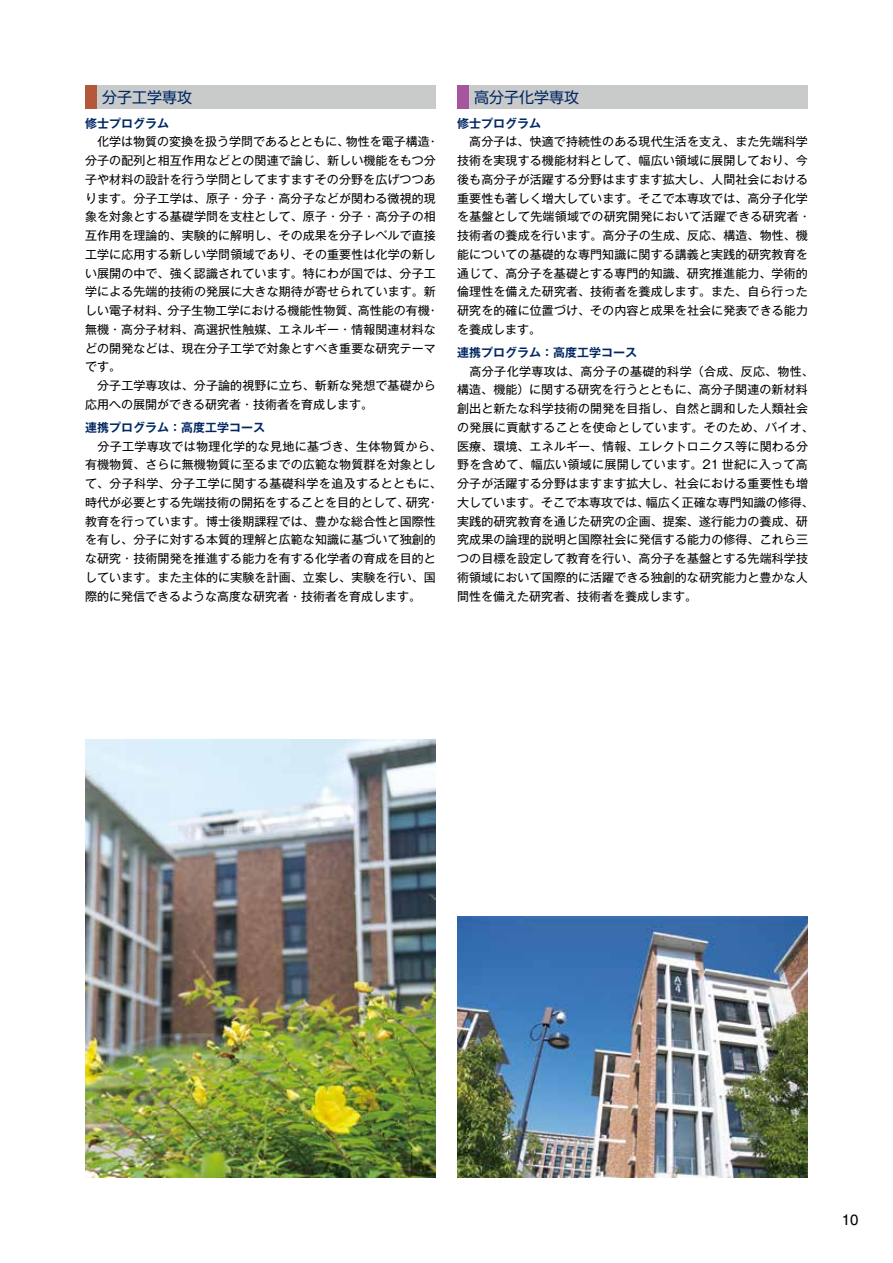
<style>
.page{position:relative;width:893px;height:1263px;background:#fff}
.page>*{position:absolute;margin:0;border:0;box-sizing:border-box;transform-origin:0 0}
.t1{font:15px "UD Shin Go Pro";color:#002763}
.t2{font:15px "Helvetica";color:#000}
.t3{font:12px/18.8px "Gothic MB101 Pr 6 N";letter-spacing:.01em;color:#000}
.t4{font:700 12px "Gothic MB101 Pr 6 N De";color:#002763}
</style>
<div class="page">
<div style="left:85px;top:85px;width:13px;height:24px;background:#b3593a"></div>
<div style="left:98px;top:85px;width:338px;height:24px;background:#c9caca"></div>
<div style="left:457px;top:85px;width:13px;height:24px;background:#a6559d"></div>
<div style="left:470px;top:85px;width:338px;height:24px;background:#c9caca"></div>
<img style="left:85px;top:740px;width:351px;height:438px">
<img style="left:457px;top:916px;width:351px;height:262px">
<p class="t1" style="left:102px;top:85px;width:91px">分子工学専攻</p>
<p class="t4" style="left:85px;top:113px;width:85px">修士プログラム</p>
<p class="t3" style="left:85px;top:132px;width:355px">　化学は物質の変換を扱う学問であるとともに、物性を電子構造・分子の配列と相互作用などとの関連で論じ、新しい機能をもつ分子や材料の設計を行う学問としてますますその分野を広げつつあります。分子工学は、原子・分子・高分子などが関わる微視的現象を対象とする基礎学問を支柱として、原子・分子・高分子の相互作用を理論的、実験的に解明し、その成果を分子レベルで直接工学に応用する新しい学問領域であり、その重要性は化学の新しい展開の中で、強く認識されています。特にわが国では、分子工学による先端的技術の発展に大きな期待が寄せられています。新しい電子材料、分子生物工学における機能性物質、高性能の有機・無機・高分子材料、高選択性触媒、エネルギー・情報関連材料などの開発などは、現在分子工学で対象とすべき重要な研究テーマです。<br>　分子工学専攻は、分子論的視野に立ち、斬新な発想で基礎から応用への展開ができる研究者・技術者を育成します。</p>
<p class="t4" style="left:85px;top:417px;width:181px">連携プログラム：高度工学コース</p>
<p class="t3" style="left:85px;top:436px;width:358px">　分子工学専攻では物理化学的な見地に基づき、生体物質から、有機物質、さらに無機物質に至るまでの広範な物質群を対象として、分子科学、分子工学に関する基礎科学を追及するとともに、時代が必要とする先端技術の開拓をすることを目的として、研究・教育を行っています。博士後期課程では、豊かな総合性と国際性を有し、分子に対する本質的理解と広範な知識に基づいて独創的な研究・技術開発を推進する能力を有する化学者の育成を目的としています。また主体的に実験を計画、立案し、実験を行い、国際的に発信できるような高度な研究者・技術者を育成します。</p>
<p class="t1" style="left:474px;top:85px;width:106px">高分子化学専攻</p>
<p class="t4" style="left:457px;top:113px;width:85px">修士プログラム</p>
<p class="t3" style="left:457px;top:132px;width:355px">　高分子は、快適で持続性のある現代生活を支え、また先端科学技術を実現する機能材料として、幅広い領域に展開しており、今後も高分子が活躍する分野はますます拡大し、人間社会における重要性も著しく増大しています。そこで本専攻では、高分子化学を基盤として先端領域での研究開発において活躍できる研究者・技術者の養成を行います。高分子の生成、反応、構造、物性、機能についての基礎的な専門知識に関する講義と実践的研究教育を通じて、高分子を基礎とする専門的知識、研究推進能力、学術的倫理性を備えた研究者、技術者を養成します。また、自ら行った研究を的確に位置づけ、その内容と成果を社会に発表できる能力を養成します。</p>
<p class="t4" style="left:457px;top:342px;width:181px">連携プログラム：高度工学コース</p>
<p class="t3" style="left:457px;top:361px;width:358px">　高分子化学専攻は、高分子の基礎的科学（合成、反応、物性、構造、機能）に関する研究を行うとともに、高分子関連の新材料創出と新たな科学技術の開発を目指し、自然と調和した人類社会の発展に貢献することを使命としています。そのため、バイオ、医療、環境、エネルギー、情報、エレクトロニクス等に関わる分野を含めて、幅広い領域に展開しています。21 世紀に入って高分子が活躍する分野はますます拡大し、社会における重要性も増大しています。そこで本専攻では、幅広く正確な専門知識の修得、実践的研究教育を通じた研究の企画、提案、遂行能力の養成、研究成果の論理的説明と国際社会に発信する能力の修得、これら三つの目標を設定して教育を行い、高分子を基盤とする先端科学技術領域において国際的に活躍できる独創的な研究能力と豊かな人間性を備えた研究者、技術者を養成します。</p>
<p class="t2" style="left:842px;top:1211px;width:18px">10</p>
</div>
